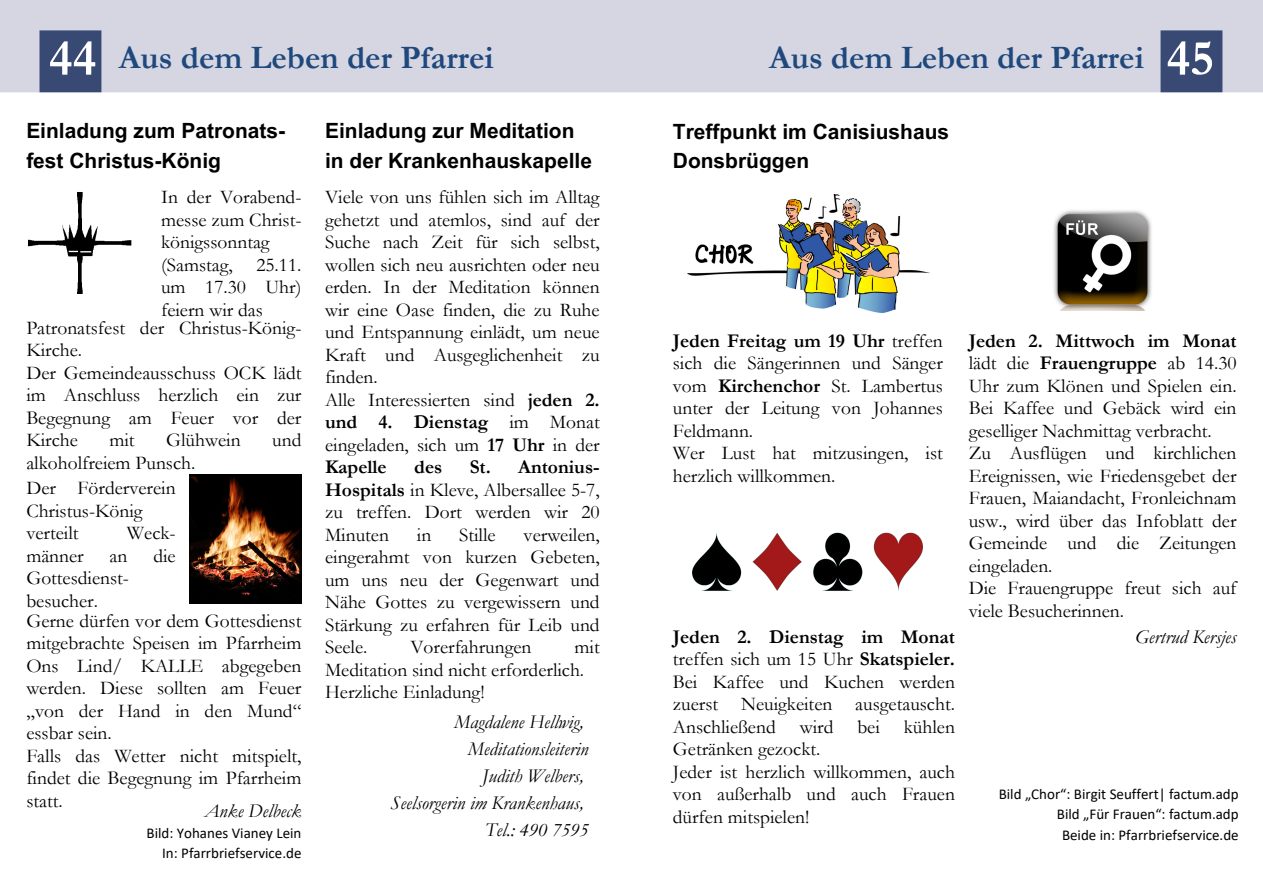
<style>
.page{position:relative;width:1263px;height:894px;background:#fff}
.page>*{position:absolute;margin:0;border:0;box-sizing:border-box;transform-origin:0 0}
.t1{font:700 50.85px "Garamond";color:#fff}
.t2{font:700 33px "Garamond";color:#1f497d}
.t3{font:700 21px/29.2px "Arial MT Pro";color:#000}
.t4{font:19.5px/22.5px "Garamond";color:#000;text-align:justify}
.t5{font:italic 19.5px "Garamond";color:#000}
.t6{font:700 19.5px "Garamond";color:#000}
.t7{font:15px "Calibri";color:#000}
.s1{font-weight:700}
</style>
<div class="page">
<img style="left:0;top:0;width:1263px;height:604px">
<img style="left:687px;top:194px;width:242px;height:118px">
<img style="left:692px;top:524px;width:231px;height:74px">
<img style="left:1051px;top:207px;width:103px;height:103px">
<img style="left:26px;top:186px;width:109px;height:107px">
<img style="left:190px;top:474px;width:111px;height:129px">
<p class="t1" style="left:49px;top:30px;width:49px">44</p>
<p class="t2" style="left:119px;top:40px;width:376px">Aus dem Leben der Pfarrei</p>
<p class="t2" style="left:769px;top:40px;width:376px">Aus dem Leben der Pfarrei</p>
<p class="t1" style="left:1166px;top:30px;width:49px">45</p>
<p class="t3" style="left:26px;top:119px;width:260px">Einladung zum Patronats-</p>
<p class="t3" style="left:26px;top:148px;width:196px">fest Christus-König</p>
<p class="t4" style="left:161px;top:186px;width:142px;text-align:left">In der Vorabend&shy;messe zum Christ&shy;königssonntag (Samstag, 25.11. um 17.30 Uhr) feiern wir das</p>
<p class="t4" style="left:26px;top:316px;width:277px">Patronatsfest der Christus-König-<br>Kirche.</p>
<p class="t4" style="left:26px;top:361px;width:277px">Der Gemeindeausschuss OCK lädt im Anschluss herzlich ein zur Begegnung am Feuer vor der Kirche</p>
<p class="t4" style="left:109px;top:429px;width:27px">mit</p>
<p class="t4" style="left:166px;top:429px;width:76px">Glühwein</p>
<p class="t4" style="left:272px;top:429px;width:31px">und</p>
<p class="t4" style="left:26px;top:451px;width:171px">alkoholfreiem Punsch.</p>
<p class="t4" style="left:26px;top:477px;width:151px;text-align:left">Der Förderverein<br>Christus-König verteilt</p>
<p class="t4" style="left:127px;top:522px;width:50px">Weck-</p>
<p class="t4" style="left:26px;top:544px;width:59px">männer</p>
<p class="t4" style="left:110px;top:544px;width:19px">an</p>
<p class="t4" style="left:153px;top:544px;width:24px">die</p>
<p class="t4" style="left:26px;top:567px;width:104px">Gottesdienst-</p>
<p class="t4" style="left:26px;top:589px;width:73px">besucher.</p>
<p class="t4" style="left:26px;top:609px;width:277px">Gerne dürfen vor dem Gottesdienst mitgebrachte Speisen im Pfarrheim Ons Lind/ KALLE abgegeben werden. Diese sollten am Feuer „von der Hand in den Mund“ essbar sein.</p>
<p class="t4" style="left:26px;top:744px;width:277px">Falls das Wetter nicht mitspielt, findet die Begegnung im Pfarrheim statt.</p>
<p class="t5" style="left:204px;top:799px;width:98px">Anke Delbeck</p>
<p class="t7" style="left:147px;top:826px;width:156px">Bild: Yohanes Vianey Lein</p>
<p class="t7" style="left:162px;top:846px;width:141px">In: Pfarrbriefservice.de</p>
<p class="t3" style="left:325px;top:119px;width:251px">Einladung zur Meditation</p>
<p class="t3" style="left:325px;top:148px;width:268px">in der Krankenhauskapelle</p>
<p class="t4" style="left:325px;top:186px;width:276px">Viele von uns fühlen sich im Alltag gehetzt und atemlos, sind auf der Suche nach Zeit für sich selbst, wollen sich neu ausrichten oder neu erden. In der Meditation können wir eine Oase finden, die zu Ruhe und Entspannung einlädt, um neue Kraft und Ausgeglichenheit zu finden.</p>
<p class="t4" style="left:325px;top:388px;width:276px">Alle Interessierten sind <span class="s1">jeden 2. und 4. Dienstag</span> im Monat eingeladen, sich um <span class="s1">17 Uhr</span> in der <span class="s1">Kapelle</span></p>
<p class="t6" style="left:414px;top:456px;width:30px">des</p>
<p class="t4" style="left:325px;top:456px;width:276px;text-indent:145px"><span class="s1">St. Antonius-Hospitals</span> in Kleve, Albersallee 5-7, zu treffen. Dort werden wir 20<br>Minuten</p>
<p class="t4" style="left:325px;top:523px;width:276px;text-indent:198px">verweilen, eingerahmt von kurzen Gebeten, um uns neu der Gegenwart und Nähe Gottes zu vergewissern und Stärkung zu erfahren für Leib und Seele.</p>
<p class="t4" style="left:417px;top:523px;width:16px">in</p>
<p class="t4" style="left:459px;top:523px;width:38px">Stille</p>
<p class="t4" style="left:410px;top:636px;width:123px">Vorerfahrungen</p>
<p class="t4" style="left:325px;top:636px;width:276px;text-indent:249px">mit<br>Meditation sind nicht erforderlich.</p>
<p class="t4" style="left:325px;top:681px;width:161px">Herzliche Einladung!</p>
<p class="t5" style="left:454px;top:711px;width:131px">Magdalene Hellwig,</p>
<p class="t5" style="left:468px;top:738px;width:122px">Meditationsleiterin</p>
<p class="t5" style="left:482px;top:765px;width:103px">Judith Welbers,</p>
<p class="t5" style="left:391px;top:792px;width:195px">Seelsorgerin im Krankenhaus,</p>
<p class="t5" style="left:485px;top:819px;width:105px">Tel.: 490 7595</p>
<p class="t3" style="left:673px;top:120px;width:278px">Treffpunkt im Canisiushaus<br>Donsbrüggen</p>
<p class="t4" style="left:673px;top:329px;width:271px"><span class="s1">Jeden Freitag um 19 Uhr</span> treffen sich die Sängerinnen und Sänger vom <span class="s1">Kirchenchor</span> St. Lambertus unter der Leitung von Johannes Feldmann.</p>
<p class="t4" style="left:673px;top:442px;width:271px">Wer Lust hat mitzusingen, ist herzlich willkommen.</p>
<p class="t4" style="left:673px;top:625px;width:284px"><span class="s1">Jeden 2. Dienstag im Monat </span>treffen sich um 15 Uhr <span class="s1">Skatspieler.<br></span>Bei Kaffee und Kuchen werden zuerst Neuigkeiten ausgetauscht.<br>Anschließend wird bei kühlen Getränken gezockt.</p>
<p class="t4" style="left:673px;top:760px;width:284px">Jeder ist herzlich willkommen, auch von außerhalb und auch Frauen dürfen mitspielen!</p>
<p class="t4" style="left:969px;top:329px;width:269px"><span class="s1">Jeden 2. Mittwoch im Monat </span>lädt die <span class="s1">Frauengruppe</span> ab 14.30<br>Uhr zum Klönen und Spielen ein.<br>Bei Kaffee und Gebäck wird ein geselliger Nachmittag verbracht.</p>
<p class="t4" style="left:969px;top:442px;width:269px">Zu Ausflügen und kirchlichen Ereignissen, wie Friedensgebet der Frauen, Maiandacht, Fronleichnam usw., wird über das Infoblatt der Gemeinde und die Zeitungen eingeladen.</p>
<p class="t4" style="left:969px;top:577px;width:269px">Die Frauengruppe freut sich auf viele Besucherinnen.</p>
<p class="t5" style="left:1135px;top:626px;width:103px">Gertrud Kersjes</p>
<p class="t7" style="left:999px;top:787px;width:241px">Bild „Chor“: Birgit Seuffert| factum.adp</p>
<p class="t7" style="left:1057px;top:808px;width:183px">Bild „Für Frauen“: factum.adp</p>
<p class="t7" style="left:1062px;top:828px;width:178px">Beide in: Pfarrbriefservice.de</p>
</div>
